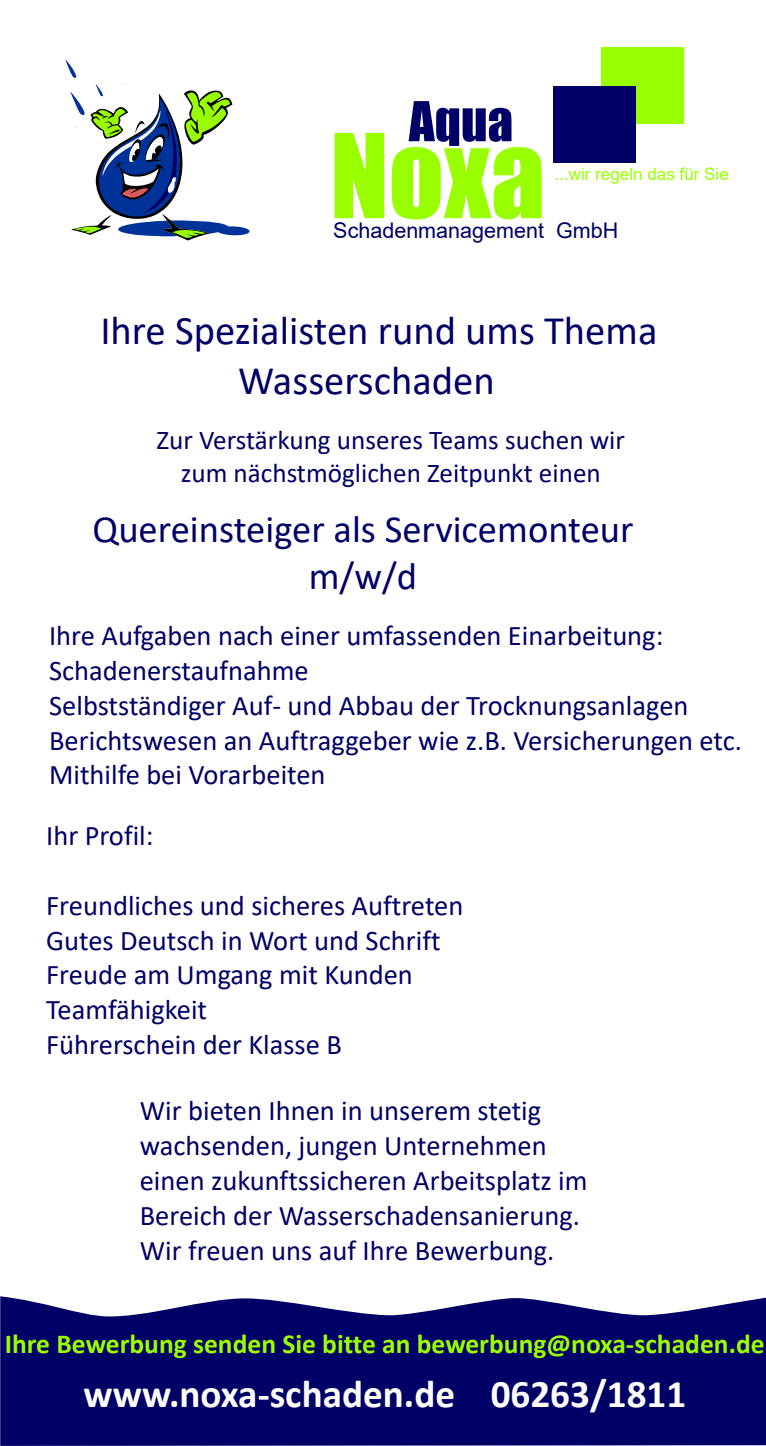
<style>
.page{position:relative;width:766px;height:1446px;background:#fff}
.page>*{position:absolute;margin:0;border:0;box-sizing:border-box;transform-origin:0 0}
.t1{font:108px "Impact";color:#9f0}
.t2{font:50.7px "Impact";color:#006}
.t3{font:40.5px/49.5px "Calibri";color:#006}
.t4{font:700 39.3px "Calibri";color:#fefefe}
.t5{font:38.4px/47.1px "Calibri";color:#006;text-align:center}
.t6{font:28.5px/34.8px "Calibri";color:#006}
.t7{font:700 27.6px "Calibri";color:#9f0}
.t8{font:27.3px/33.3px "Calibri";color:#006;text-align:center}
.t9{font:21.6px "Arial";color:#006}
.t10{font:17.1px "Arial";color:#9f0}
</style>
<div class="page">
<svg style="left:0;top:1296px;width:765px;height:150px;background:#131371"></svg>
<svg style="left:65px;top:59px;width:184px;height:182px"></svg>
<div style="left:601px;top:47px;width:82px;height:76px;background:#9f0"></div>
<div style="left:553px;top:86px;width:82px;height:76px;background:#006"></div>
<h2 class="t2" style="left:409px;top:101px;width:106px">Aqua</h2>
<h1 class="t1" style="left:330px;top:133px;width:216px">Noxa</h1>
<p class="t10" style="left:554px;top:167px;width:176px">...wir regeln das für Sie</p>
<p class="t9" style="left:333px;top:222px;width:286px">Schadenmanagement GmbH</p>
<h3 class="t3" style="left:238px;top:310px;width:420px;text-indent:-138px">Ihre Spezialisten rund ums Thema<br>Wasserschaden</h3>
<p class="t8" style="left:156px;top:425px;width:470px">Zur Verstärkung unseres Teams suchen wir zum nächstmöglichen Zeitpunkt einen</p>
<h3 class="t5" style="left:92px;top:508px;width:542px">Quereinsteiger als Servicemonteur m/w/d</h3>
<p class="t6" style="left:49px;top:621px;width:694px">Ihre Aufgaben nach einer umfassenden Einarbeitung:<br>Schadenerstaufnahme<br>Selbstständiger Auf- und Abbau der Trocknungsanlagen Berichtswesen an Auftraggeber wie z.B. Versicherungen etc.<br>Mithilfe bei Vorarbeiten</p>
<p class="t6" style="left:46px;top:821px;width:109px">Ihr Profil:</p>
<p class="t6" style="left:46px;top:890px;width:418px">Freundliches und sicheres Auftreten<br>Gutes Deutsch in Wort und Schrift<br>Freude am Umgang mit Kunden<br>Teamfähigkeit<br>Führerschein der Klasse B</p>
<p class="t6" style="left:140px;top:1096px;width:449px">Wir bieten Ihnen in unserem stetig wachsenden, jungen Unternehmen einen zukunftssicheren Arbeitsplatz im Bereich der Wasserschadensanierung.<br>Wir freuen uns auf Ihre Bewerbung.</p>
<p class="t7" style="left:5px;top:1332px;width:761px">Ihre Bewerbung senden Sie bitte an bewerbung@noxa-schaden.de</p>
<h3 class="t4" style="left:83px;top:1377px;width:604px">www.noxa-schaden.de 06263/1811</h3>
</div>
